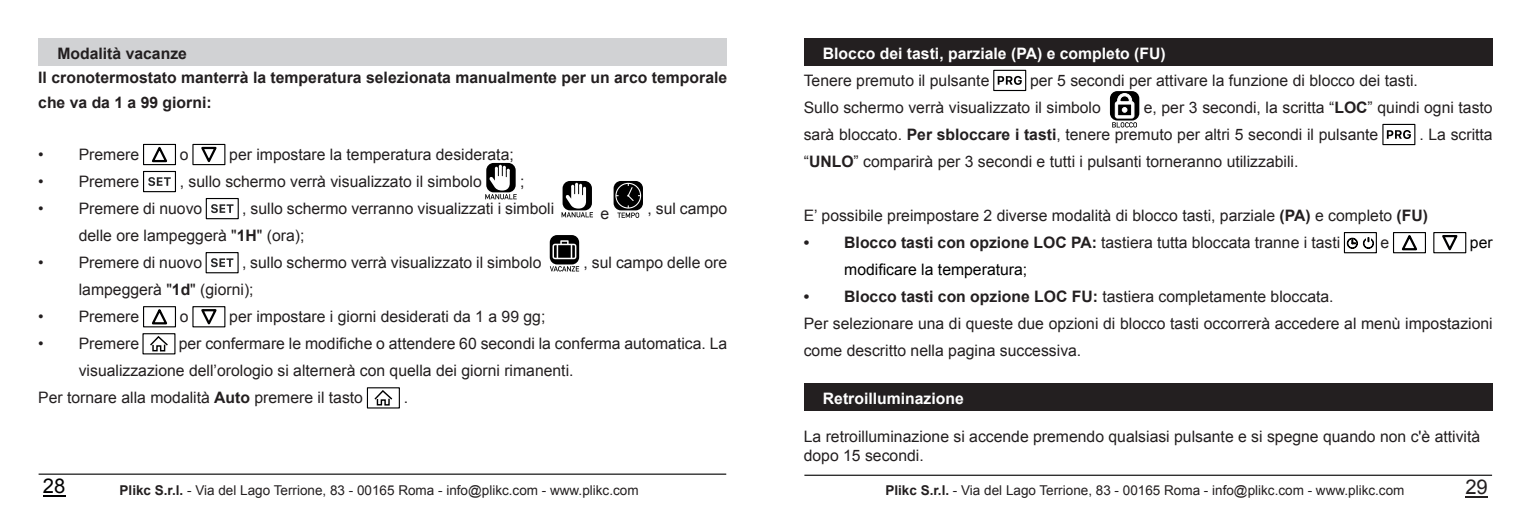
<style>
.page{position:relative;width:1531px;height:511px;background:#fff}
.page>*{position:absolute;margin:0;border:0;box-sizing:border-box;transform-origin:0 0}
.t1{font:20.25px "Arial";color:#000001}
.t2{font:20.25px "Arial";color:#231f20}
.t3{font:15.75px/27px "Arial";color:#231f20}
.t4{font:700 15.75px/24.8px "Arial";color:#231f20}
.t5{font:700 15.75px "Arial";color:#fff}
.t6{font:15.75px "Arial";color:#000}
.t7{font:13.5px "Arial";color:#231f20}
.s1{font-weight:700}
</style>
<div class="page">
<hr style="left:39px;top:473px;width:687px;height:1px;background:#000">
<hr style="left:804px;top:474px;width:688px;height:1px;background:#000">
<hr style="left:1465px;top:495px;width:23px;height:2px;background:#231f20">
<hr style="left:43px;top:494px;width:22px;height:2px;background:#000001">
<div style="left:38px;top:38px;width:689px;height:27px;background:#d1d2d4"></div>
<div style="left:206px;top:252px;width:33px;height:21px;border:1px solid #000001"></div>
<svg style="left:211px;top:258px;width:22px;height:9px"></svg>
<div style="left:562px;top:181px;width:30px;height:29px;background:#000;border-radius:7px"></div>
<svg style="left:561px;top:183px;width:32px;height:34px"></svg>
<svg style="left:150px;top:336px;width:18px;height:16px"></svg>
<div style="left:142px;top:333px;width:33px;height:21px;border:1px solid #000001"></div>
<div style="left:206px;top:198px;width:33px;height:21px;border:1px solid #000001"></div>
<svg style="left:211px;top:204px;width:22px;height:9px"></svg>
<svg style="left:201px;top:146px;width:16px;height:17px"></svg>
<div style="left:192px;top:144px;width:33px;height:21px;border:1px solid #000001"></div>
<div style="left:550px;top:235px;width:29px;height:29px;background:#000;border-radius:7px"></div>
<svg style="left:552px;top:240px;width:24px;height:19px"></svg>
<svg style="left:550px;top:266px;width:29px;height:5px"></svg>
<div style="left:143px;top:171px;width:33px;height:21px;border:1px solid #000001"></div>
<svg style="left:148px;top:177px;width:23px;height:9px"></svg>
<svg style="left:152px;top:146px;width:16px;height:17px"></svg>
<div style="left:143px;top:144px;width:33px;height:21px;border:1px solid #000001"></div>
<svg style="left:201px;top:309px;width:16px;height:16px"></svg>
<div style="left:192px;top:306px;width:33px;height:21px;border:1px solid #000001"></div>
<svg style="left:374px;top:390px;width:19px;height:16px"></svg>
<div style="left:367px;top:387px;width:33px;height:21px;border:1px solid #000001"></div>
<div style="left:486px;top:163px;width:30px;height:29px;background:#000;border-radius:7px"></div>
<svg style="left:485px;top:165px;width:32px;height:34px"></svg>
<svg style="left:613px;top:181px;width:30px;height:29px"></svg>
<svg style="left:615px;top:183px;width:26px;height:35px"></svg>
<svg style="left:152px;top:309px;width:16px;height:16px"></svg>
<div style="left:143px;top:306px;width:33px;height:21px;border:1px solid #000001"></div>
<div style="left:804px;top:38px;width:688px;height:27px;background:#231f20"></div>
<div style="left:804px;top:382px;width:688px;height:27px;background:#231f20"></div>
<svg style="left:1442px;top:235px;width:16px;height:16px"></svg>
<div style="left:1433px;top:232px;width:33px;height:21px;border:1px solid #000001"></div>
<svg style="left:1387px;top:130px;width:24px;height:9px"></svg>
<div style="left:1382px;top:124px;width:33px;height:21px;border:1px solid #000001"></div>
<div style="left:1110px;top:91px;width:29px;height:29px;background:#000;border-radius:7px"></div>
<svg style="left:1112px;top:93px;width:25px;height:34px"></svg>
<svg style="left:998px;top:76px;width:24px;height:9px"></svg>
<div style="left:993px;top:70px;width:33px;height:21px;border:1px solid #000001"></div>
<svg style="left:1401px;top:235px;width:16px;height:16px"></svg>
<div style="left:1393px;top:232px;width:33px;height:21px;border:1px solid #000001"></div>
<svg style="left:1346px;top:237px;width:28px;height:12px"></svg>
<div style="left:1344px;top:232px;width:33px;height:21px;border:1px solid #000001"></div>
<p class="t4" style="left:38px;top:42px;width:690px;text-indent:19px">Modalità vacanze<br>Il cronotermostato manterrà la temperatura selezionata manualmente per un arco temporale che va da 1 a 99 giorni:</p>
<p class="t3" style="left:38px;top:142px;width:102px">• Premere</p>
<p class="t3" style="left:180px;top:142px;width:10px">o</p>
<p class="t3" style="left:229px;top:142px;width:286px">per impostare la temperatura desiderata;</p>
<p class="t3" style="left:38px;top:169px;width:102px">• Premere</p>
<p class="t3" style="left:180px;top:169px;width:303px">, sullo schermo verrà visualizzato il simbolo</p>
<p class="t3" style="left:520px;top:169px;width:6px">;</p>
<p class="t3" style="left:38px;top:196px;width:166px">• Premere di nuovo</p>
<p class="t3" style="left:242px;top:196px;width:313px">, sullo schermo verranno visualizzati i simboli</p>
<p class="t3" style="left:600px;top:201px;width:10px">e</p>
<p class="t3" style="left:647px;top:196px;width:81px">, sul campo</p>
<p class="t3" style="left:79px;top:223px;width:227px">delle ore lampeggerà "<span class="s1">1H</span>" (ora);</p>
<p class="t3" style="left:38px;top:250px;width:165px">• Premere di nuovo</p>
<p class="t3" style="left:242px;top:250px;width:301px">, sullo schermo verrà visualizzato il simbolo</p>
<p class="t3" style="left:584px;top:250px;width:145px">, sul campo delle ore</p>
<p class="t3" style="left:79px;top:277px;width:176px">lampeggerà "<span class="s1">1d</span>" (giorni);</p>
<p class="t3" style="left:38px;top:304px;width:102px">• Premere</p>
<p class="t3" style="left:180px;top:304px;width:10px">o</p>
<p class="t3" style="left:229px;top:304px;width:318px">per impostare i giorni desiderati da 1 a 99 gg;</p>
<p class="t3" style="left:38px;top:331px;width:102px">• Premere</p>
<p class="t3" style="left:179px;top:331px;width:550px">per confermare le modifiche o attendere 60 secondi la conferma automatica. La</p>
<p class="t3" style="left:79px;top:358px;width:496px">visualizzazione dell’orologio si alternerà con quella dei giorni rimanenti.</p>
<p class="t3" style="left:38px;top:385px;width:326px">Per tornare alla modalità <span class="s1">Auto</span> premere il tasto</p>
<p class="t3" style="left:404px;top:385px;width:6px">.</p>
<p class="t5" style="left:823px;top:47px;width:344px">Blocco dei tasti, parziale (PA) e completo (FU)</p>
<p class="t3" style="left:804px;top:68px;width:187px">Tenere premuto il pulsante</p>
<p class="t3" style="left:804px;top:68px;width:616px;text-indent:226px">per 5 secondi per attivare la funzione di blocco dei tasti.<br>Sullo schermo verrà visualizzato il simbolo</p>
<p class="t3" style="left:804px;top:95px;width:690px;text-indent:340px">e, per 3 secondi, la scritta “<span class="s1">LOC</span>” quindi ogni tasto sarà bloccato. <span class="s1">Per sbloccare i tasti</span>, tenere premuto per altri 5 secondi il pulsante</p>
<p class="t3" style="left:1419px;top:122px;width:75px">. La scritta</p>
<p class="t3" style="left:804px;top:149px;width:496px">“<span class="s1">UNLO</span>” comparirà per 3 secondi e tutti i pulsanti torneranno utilizzabili.</p>
<p class="t3" style="left:804px;top:203px;width:626px">E’ possibile preimpostare 2 diverse modalità di blocco tasti, parziale <span class="s1">(PA)</span> e completo <span class="s1">(FU)</span></p>
<p class="t3" style="left:804px;top:230px;width:538px"><span class="s1">• Blocco tasti con opzione LOC PA:</span> tastiera tutta bloccata tranne i tasti</p>
<p class="t3" style="left:1380px;top:230px;width:10px">e</p>
<p class="t6" style="left:1470px;top:236px;width:24px">per</p>
<p class="t6" style="left:844px;top:263px;width:184px">modificare la temperatura;</p>
<p class="t3" style="left:804px;top:284px;width:690px"><span class="s1">• Blocco tasti con opzione LOC FU:</span> tastiera completamente bloccata.<br>Per selezionare una di queste due opzioni di blocco tasti occorrerà accedere al menù impostazioni come descritto nella pagina successiva.</p>
<p class="t5" style="left:823px;top:392px;width:142px">Retroilluminazione</p>
<p class="t3" style="left:804px;top:427px;width:678px;line-height:18.9px">La retroilluminazione si accende premendo qualsiasi pulsante e si spegne quando non c'è attività dopo 15 secondi.</p>
<p class="t1" style="left:43px;top:477px;width:24px">28</p>
<p class="t7" style="left:120px;top:484px;width:520px"><span class="s1">Plikc S.r.l.</span> - Via del Lago Terrione, 83 - 00165 Roma - info@plikc.com - www.plikc.com</p>
<p class="t7" style="left:885px;top:484px;width:520px"><span class="s1">Plikc S.r.l.</span> - Via del Lago Terrione, 83 - 00165 Roma - info@plikc.com - www.plikc.com</p>
<p class="t2" style="left:1465px;top:478px;width:24px">29</p>
</div>
